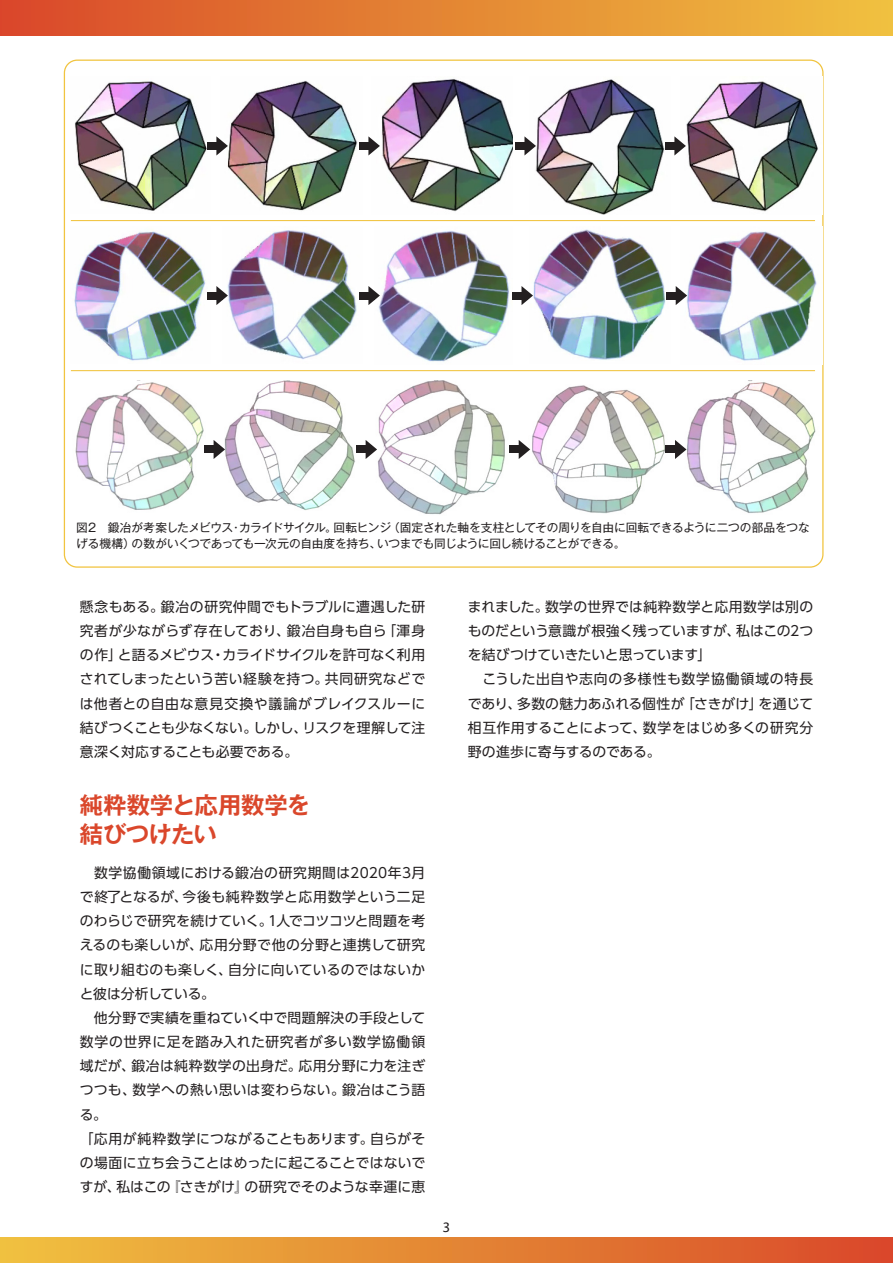
<style>
.page{position:relative;width:893px;height:1263px;background:#fff}
.page>*{position:absolute;margin:0;border:0;box-sizing:border-box;transform-origin:0 0}
.t1{font:700 23.4px "Gothic MB101 Pr 6 N De";letter-spacing:-.015em;color:#da472b}
.t2{font:13.8px/24.2px "UD Shin Go Pr 6";letter-spacing:.005em;color:#231f20;text-align:justify}
.t3{font:13.2px "Evonik Prokyon";color:#231f20}
.t4{font:11.7px/15.9px "Gothic MB101 Pr 6 N";letter-spacing:-.025em;color:#231f20}
</style>
<div class="page">
<div style="left:0;top:0;width:893px;height:35px;background:linear-gradient(to right,#d9492a,#f0c240)"></div>
<div style="left:0;top:1237px;width:893px;height:26px;background:linear-gradient(to right,#f0c240,#d9492a)"></div>
<img style="left:75px;top:81px;width:132px;height:130px">
<img style="left:227px;top:81px;width:130px;height:130px">
<img style="left:381px;top:79px;width:132px;height:133px">
<img style="left:535px;top:79px;width:130px;height:136px">
<img style="left:686px;top:81px;width:132px;height:131px">
<div style="left:207px;top:142px;width:15px;height:8px;background:#231f20"></div>
<svg style="left:216px;top:136px;width:12px;height:19px"></svg>
<div style="left:359px;top:142px;width:15px;height:8px;background:#231f20"></div>
<svg style="left:368px;top:136px;width:12px;height:19px"></svg>
<div style="left:515px;top:142px;width:15px;height:8px;background:#231f20"></div>
<svg style="left:524px;top:136px;width:12px;height:19px"></svg>
<div style="left:665px;top:142px;width:15px;height:8px;background:#231f20"></div>
<svg style="left:674px;top:136px;width:12px;height:19px"></svg>
<img style="left:74px;top:230px;width:136px;height:131px">
<img style="left:227px;top:230px;width:135px;height:130px">
<img style="left:378px;top:231px;width:135px;height:131px">
<img style="left:533px;top:229px;width:138px;height:131px">
<img style="left:687px;top:231px;width:130px;height:130px">
<div style="left:207px;top:292px;width:15px;height:7px;background:#231f20"></div>
<svg style="left:216px;top:286px;width:12px;height:19px"></svg>
<div style="left:359px;top:292px;width:15px;height:7px;background:#231f20"></div>
<svg style="left:368px;top:286px;width:12px;height:19px"></svg>
<div style="left:512px;top:292px;width:15px;height:7px;background:#231f20"></div>
<svg style="left:521px;top:286px;width:12px;height:19px"></svg>
<div style="left:666px;top:292px;width:15px;height:7px;background:#231f20"></div>
<svg style="left:676px;top:286px;width:11px;height:19px"></svg>
<img style="left:75px;top:380px;width:132px;height:130px">
<img style="left:224px;top:380px;width:135px;height:130px">
<img style="left:378px;top:380px;width:132px;height:135px">
<img style="left:532px;top:385px;width:136px;height:129px">
<img style="left:686px;top:380px;width:130px;height:133px">
<div style="left:204px;top:446px;width:15px;height:7px;background:#231f20"></div>
<svg style="left:214px;top:440px;width:11px;height:19px"></svg>
<div style="left:356px;top:446px;width:15px;height:7px;background:#231f20"></div>
<svg style="left:366px;top:440px;width:11px;height:19px"></svg>
<div style="left:509px;top:446px;width:15px;height:7px;background:#231f20"></div>
<svg style="left:519px;top:440px;width:11px;height:19px"></svg>
<div style="left:665px;top:446px;width:16px;height:7px;background:#231f20"></div>
<svg style="left:675px;top:440px;width:11px;height:19px"></svg>
<hr style="left:71px;top:220px;width:744px;height:1px;background:#f1c440">
<hr style="left:71px;top:370px;width:744px;height:1px;background:#f1c440">
<p class="t4" style="left:76px;top:519px;width:735px">図2　鍛冶が考案したメビウス・カライドサイクル。回転ヒンジ（固定された軸を支柱としてその周りを自由に回転できるように二つの部品をつなげる機構）の数がいくつであっても一次元の自由度を持ち、いつまでも同じように回し続けることができる。</p>
<p class="t2" style="left:80px;top:594px;width:347px">懸念もある。鍛冶の研究仲間でもトラブルに遭遇した研究者が少ながらず存在しており、鍛冶自身も自ら「渾身の作」と語るメビウス・カライドサイクルを許可なく利用されてしまったという苦い経験を持つ。共同研究などでは他者との自由な意見交換や議論がブレイクスルーに結びつくことも少なくない。しかし、リスクを理解して注意深く対応することも必要である。</p>
<p class="t1" style="left:80px;top:785px;width:232px">純粋数学と応用数学を</p>
<p class="t1" style="left:80px;top:815px;width:139px">結びつけたい</p>
<p class="t2" style="left:80px;top:860px;width:347px">　数学協働領域における鍛冶の研究期間は2020年3月で終了となるが、今後も純粋数学と応用数学という二足のわらじで研究を続けていく。1人でコツコツと問題を考えるのも楽しいが、応用分野で他の分野と連携して研究に取り組むのも楽しく、自分に向いているのではないかと彼は分析している。</p>
<p class="t2" style="left:80px;top:1005px;width:347px">　他分野で実績を重ねていく中で問題解決の手段として数学の世界に足を踏み入れた研究者が多い数学協働領域だが、鍛冶は純粋数学の出身だ。応用分野に力を注ぎつつも、数学への熱い思いは変わらない。鍛冶はこう語る。</p>
<p class="t2" style="left:80px;top:1126px;width:347px">「応用が純粋数学につながることもあります。自らがその場面に立ち会うことはめったに起こることではないですが、私はこの『さきがけ』の研究でそのような幸運に恵</p>
<p class="t3" style="left:442px;top:1217px;width:9px">3</p>
<p class="t2" style="left:468px;top:594px;width:347px">まれました。数学の世界では純粋数学と応用数学は別のものだという意識が根強く残っていますが、私はこの2つを結びつけていきたいと思っています」</p>
<p class="t2" style="left:468px;top:667px;width:347px">　こうした出自や志向の多様性も数学協働領域の特長であり、多数の魅力あふれる個性が「さきがけ」を通じて相互作用することによって、数学をはじめ多くの研究分野の進歩に寄与するのである。</p>
</div>
